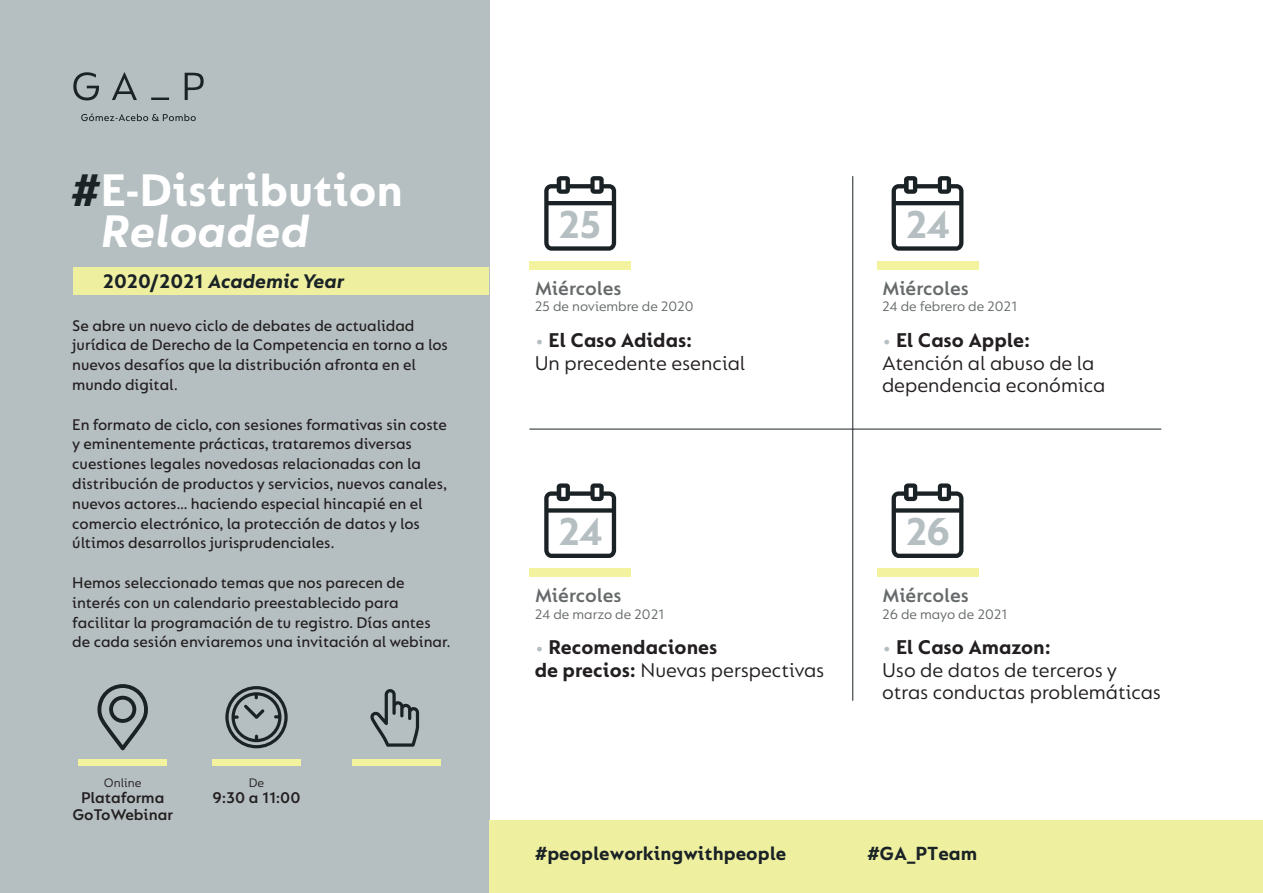
<style>
.page{position:relative;width:1263px;height:893px;background:#fff}
.page>*{position:absolute;margin:0;border:0;box-sizing:border-box;transform-origin:0 0}
.t1{font:700 48.9px/40.8px "FS Lucas Pro";color:#fff}
.t2{font:700 41.7px "FS Lucas Pro";letter-spacing:-.05em;color:#b5bec1}
.t3{font:21.3px/22.4px "FS Lucas Pro";color:#231f20}
.t4{font:700 21.3px/22.4px "FS Lucas Pro";color:#231f20}
.t5{font:italic 700 21px "FS Lucas Pro";color:#1b2226}
.t6{font:600 20.85px "FS Lucas Pro";letter-spacing:-.005em;color:#666a6b}
.t7{font:700 20.4px "FS Lucas Pro";color:#1b2226}
.t8{font:600 16.65px/16.8px "FS Lucas Pro";color:#231f20;text-align:center}
.t9{font:500 16.5px/19.8px "FS Lucas Pro";color:#231f20}
.t10{font:14.7px "FS Lucas Pro";color:#666a6b}
.t11{font:13.2px "FS Lucas Pro";color:#231f20}
.s1{color:#1b2226}
.s2{font-style:italic}
.s3{font-style:normal}
.s4{font-weight:600;color:#b5bec1}
.s5{font-weight:700}
.s6{font-weight:400}
</style>
<div class="page">
<div style="left:0;top:0;width:489px;height:893px;background:#b5bec1"></div>
<div style="left:73px;top:268px;width:416px;height:27px;background:#eef0a0"></div>
<div style="left:489px;top:821px;width:774px;height:72px;background:#eef0a0"></div>
<div style="left:78px;top:759px;width:89px;height:7px;background:#f3f29f"></div>
<svg style="left:73px;top:72px;width:131px;height:49px"></svg>
<svg style="left:97px;top:684px;width:51px;height:66px"></svg>
<div style="left:529px;top:261px;width:102px;height:8px;background:#f3f29f"></div>
<div style="left:212px;top:759px;width:89px;height:7px;background:#f3f29f"></div>
<div style="left:352px;top:759px;width:88px;height:7px;background:#f3f29f"></div>
<svg style="left:225px;top:686px;width:63px;height:62px"></svg>
<svg style="left:370px;top:689px;width:49px;height:58px"></svg>
<svg style="left:544px;top:176px;width:72px;height:75px"></svg>
<div style="left:529px;top:569px;width:102px;height:8px;background:#f3f29f"></div>
<svg style="left:544px;top:483px;width:72px;height:75px"></svg>
<div style="left:877px;top:261px;width:101px;height:8px;background:#f3f29f"></div>
<svg style="left:891px;top:176px;width:72px;height:75px"></svg>
<div style="left:877px;top:569px;width:101px;height:8px;background:#f3f29f"></div>
<svg style="left:891px;top:483px;width:72px;height:75px"></svg>
<hr style="left:529px;top:429px;width:632px;height:1px;background:#1b2226">
<hr style="left:852px;top:176px;width:1px;height:525px;background:#1b2226">
<h1 class="t1" style="left:101px;top:169px;width:304px;text-indent:-28px"><span class="s1">#</span>E-Distribution<br><span class="s2">Reloaded</span></h1>
<p class="t5" style="left:103px;top:269px;width:243px"><span class="s3">2020/2021</span> Academic Year</p>
<p class="t9" style="left:72px;top:315px;width:377px">Se abre un nuevo ciclo de debates de actualidad jurídica de Derecho de la Competencia en torno a los nuevos desafíos que la distribución afronta en el mundo digital.</p>
<p class="t9" style="left:72px;top:414px;width:376px">En formato de ciclo, con sesiones formativas sin coste y eminentemente prácticas, trataremos diversas cuestiones legales novedosas relacionadas con la distribución de productos y servicios, nuevos canales, nuevos actores… haciendo especial hincapié en el comercio electrónico, la protección de datos y los últimos desarrollos jurisprudenciales.</p>
<p class="t9" style="left:72px;top:572px;width:380px">Hemos seleccionado temas que nos parecen de interés con un calendario preestablecido para facilitar la programación de tu registro. Días antes de cada sesión enviaremos una invitación al webinar.</p>
<p class="t11" style="left:104px;top:775px;width:39px">Online</p>
<p class="t8" style="left:72px;top:789px;width:102px">Plataforma<br>GoToWebinar</p>
<p class="t11" style="left:249px;top:775px;width:17px">De</p>
<p class="t8" style="left:212px;top:789px;width:89px">9:30 a 11:00</p>
<h2 class="t2" style="left:558px;top:200px;width:45px">25</h2>
<h2 class="t2" style="left:906px;top:200px;width:46px">24</h2>
<p class="t6" style="left:535px;top:276px;width:88px">Miércoles</p>
<p class="t3" style="left:535px;top:329px;width:212px"><span class="s4">•</span> <span class="s5">El Caso Adidas:<br></span>Un precedente esencial</p>
<p class="t10" style="left:535px;top:298px;width:160px">25 de noviembre de 2020</p>
<p class="t6" style="left:882px;top:276px;width:88px">Miércoles</p>
<p class="t3" style="left:882px;top:329px;width:225px"><span class="s4">•</span> <span class="s5">El Caso Apple:<br></span>Atención al abuso de la dependencia económica</p>
<p class="t10" style="left:882px;top:298px;width:137px">24 de febrero de 2021</p>
<h2 class="t2" style="left:558px;top:507px;width:46px">24</h2>
<h2 class="t2" style="left:906px;top:507px;width:46px">26</h2>
<p class="t6" style="left:535px;top:583px;width:88px">Miércoles</p>
<p class="t4" style="left:535px;top:636px;width:291px"><span class="s4">•</span> Recomendaciones<br>de precios: <span class="s6">Nuevas perspectivas</span></p>
<p class="t10" style="left:535px;top:605px;width:131px">24 de marzo de 2021</p>
<p class="t6" style="left:882px;top:583px;width:88px">Miércoles</p>
<p class="t3" style="left:882px;top:636px;width:280px"><span class="s4">•</span> <span class="s5">El Caso Amazon:<br></span>Uso de datos de terceros y otras conductas problemáticas</p>
<p class="t10" style="left:882px;top:605px;width:127px">26 de mayo de 2021</p>
<p class="t7" style="left:536px;top:841px;width:252px">#peopleworkingwithpeople</p>
<p class="t7" style="left:868px;top:841px;width:111px">#GA_PTeam</p>
</div>
